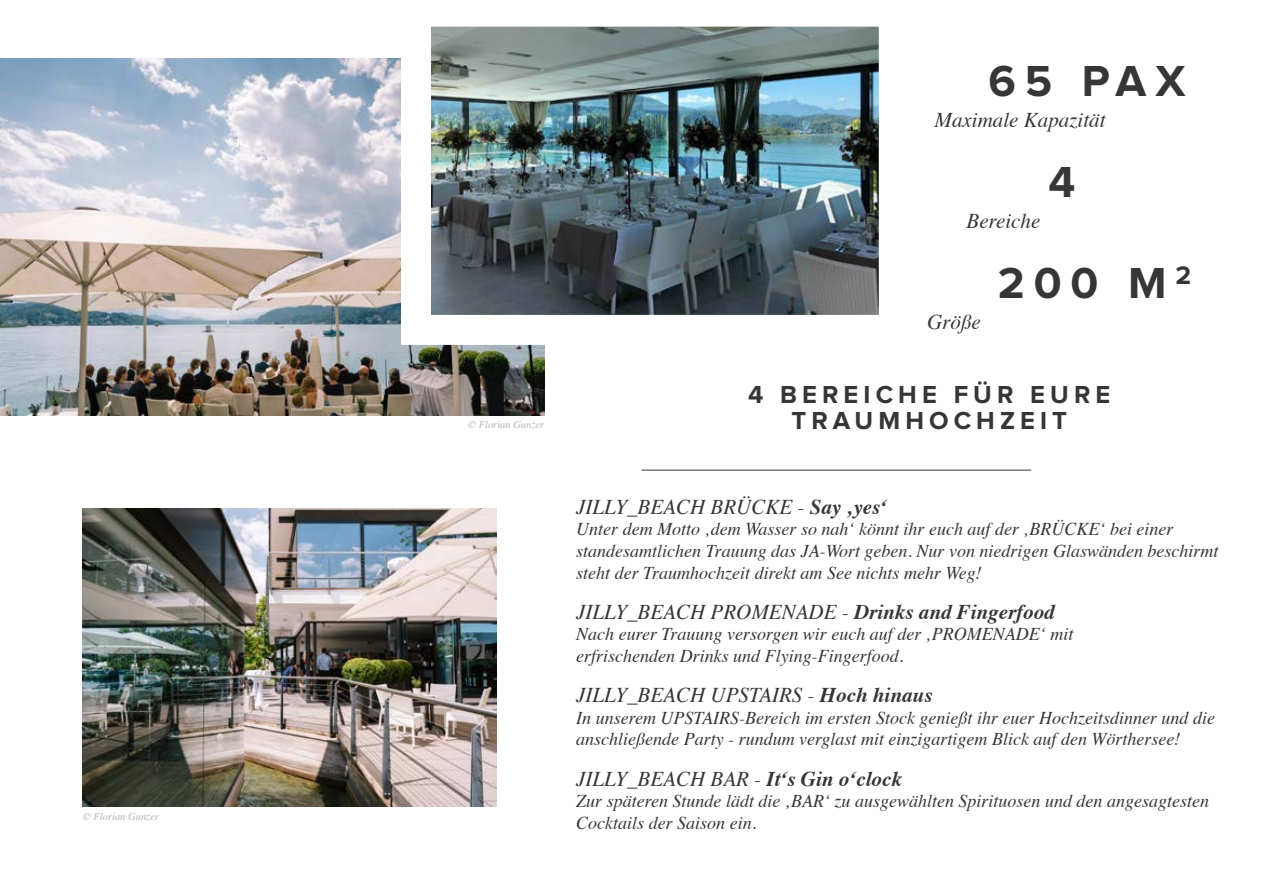
<style>
.page{position:relative;width:1263px;height:893px;background:#fff}
.page>*{position:absolute;margin:0;border:0;box-sizing:border-box;transform-origin:0 0}
.t1{font:700 45px "Proxima Nova";letter-spacing:.2em;color:#373636}
.t2{font:700 25.5px/25.7px "Proxima Nova";letter-spacing:.2em;color:#373636;text-align:center}
.t3{font:italic 21px "Times";color:#373636}
.t4{font:italic 18px/21.6px "Times";color:#373636}
.t5{font:italic 10.5px "Times";color:#b3b2b2}
.s1{font-weight:700}
</style>
<div class="page">
<img style="left:0;top:58px;width:544px;height:357px">
<img style="left:401px;top:26px;width:478px;height:319px">
<hr style="left:642px;top:470px;width:389px;height:1px;background:#373636">
<img style="left:83px;top:508px;width:414px;height:299px">
<p class="t5" style="left:83px;top:807px;width:78px">© Florian Gunzer</p>
<p class="t5" style="left:468px;top:416px;width:78px">© Florian Gunzer</p>
<h1 class="t1" style="left:988px;top:61px;width:198px">65 PAX</h1>
<p class="t3" style="left:935px;top:102px;width:172px">Maximale Kapazität</p>
<p class="t3" style="left:966px;top:203px;width:75px">Bereiche</p>
<h1 class="t1" style="left:1048px;top:162px;width:28px">4</h1>
<p class="t3" style="left:927px;top:304px;width:55px">Größe</p>
<h1 class="t1" style="left:998px;top:263px;width:195px">200 M <sup>2</sup></h1>
<h2 class="t2" style="left:748px;top:383px;width:364px">4 BEREICHE FÜR EURE<br>TRAUMHOCHZEIT</h2>
<p class="t3" style="left:576px;top:488px;width:313px">JILLY_BEACH BRÜCKE - <span class="s1">Say ‚yes‘</span></p>
<p class="t4" style="left:576px;top:517px;width:644px">Unter dem Motto ‚dem Wasser so nah‘ könnt ihr euch auf der ‚BRÜCKE‘ bei einer standesamtlichen Trauung das JA-Wort geben. Nur von niedrigen Glaswänden beschirmt steht der Traumhochzeit direkt am See nichts mehr Weg!</p>
<p class="t3" style="left:576px;top:593px;width:480px">JILLY_BEACH PROMENADE - <span class="s1">Drinks and Fingerfood</span></p>
<p class="t4" style="left:576px;top:622px;width:499px">Nach eurer Trauung versorgen wir euch auf der ‚PROMENADE‘ mit erfrischenden Drinks und Flying-Fingerfood.</p>
<p class="t3" style="left:576px;top:677px;width:358px">JILLY_BEACH UPSTAIRS - <span class="s1">Hoch hinaus</span></p>
<p class="t4" style="left:576px;top:706px;width:640px">In unserem UPSTAIRS-Bereich im ersten Stock genießt ihr euer Hochzeitsdinner und die anschließende Party - rundum verglast mit einzigartigem Blick auf den Wörthersee!</p>
<p class="t3" style="left:576px;top:760px;width:327px">JILLY_BEACH BAR - <span class="s1">It‘s Gin o‘clock</span></p>
<p class="t4" style="left:576px;top:789px;width:634px">Zur späteren Stunde lädt die ‚BAR‘ zu ausgewählten Spirituosen und den angesagtesten<br>Cocktails der Saison ein.</p>
</div>
